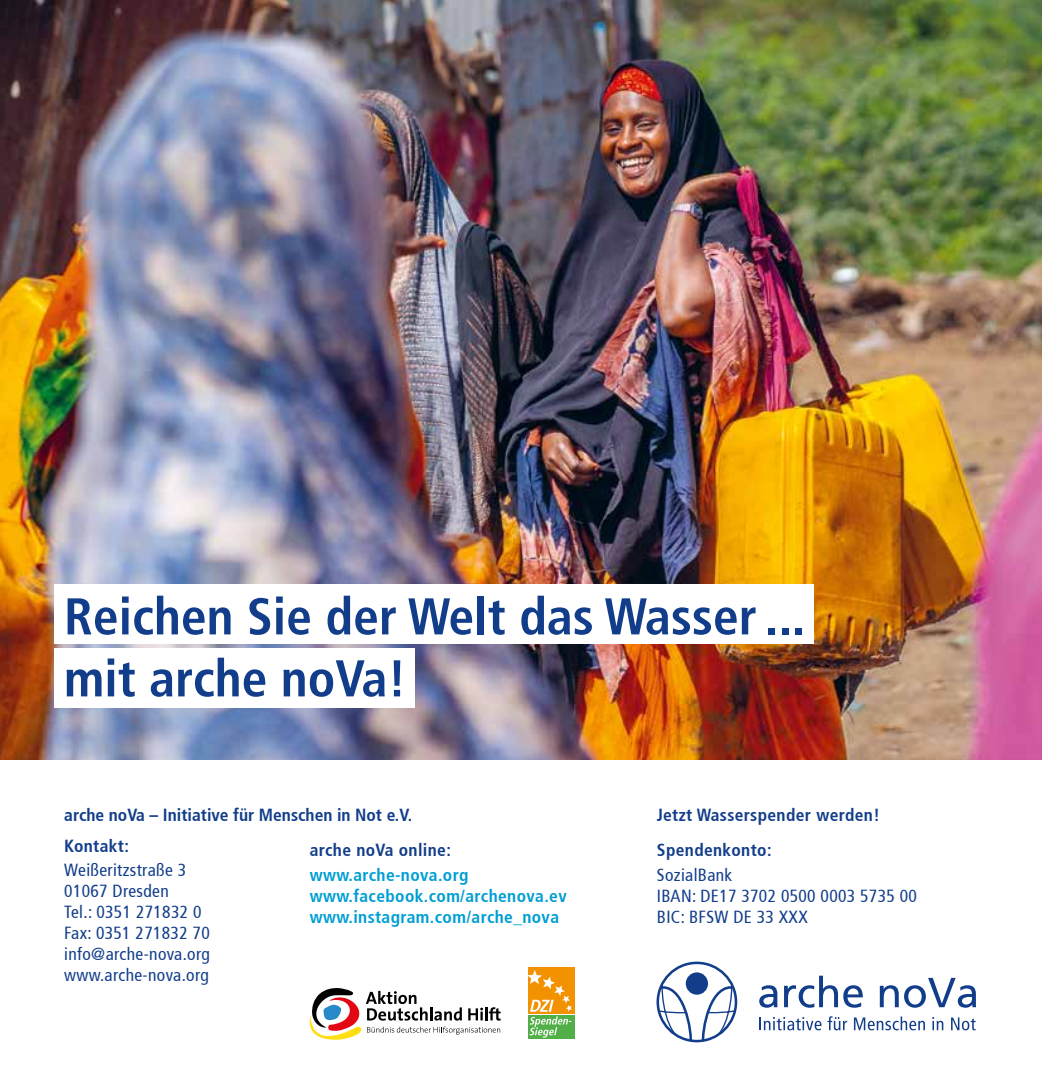
<style>
.page{position:relative;width:1042px;height:1092px;background:#fff}
.page>*{position:absolute;margin:0;border:0;box-sizing:border-box;transform-origin:0 0}
.t1{font:700 condensed 51.62px/61.9px "Frutiger LT";color:#123d8a}
.t2{font:condensed 17.5px/21px "Frutiger 57";letter-spacing:.02em;color:#123d8a}
.t3{font:700 condensed 17.5px/21px "Frutiger 67";letter-spacing:.02em;color:#009ed4}
.t4{font:700 condensed 17.5px/35px "Frutiger 67";letter-spacing:.02em;color:#123d8a}
.t5{font:700 condensed 17.5px "Frutiger 67";color:#123d8a}
</style>
<div class="page">
<img style="left:0;top:0;width:1042px;height:759px">
<div style="left:528px;top:967px;width:46px;height:47px;background:#f39200"></div>
<div style="left:528px;top:1015px;width:46px;height:23px;background:#50af47"></div>
<svg style="left:528px;top:970px;width:44px;height:67px"></svg>
<svg style="left:310px;top:988px;width:191px;height:51px"></svg>
<svg style="left:660px;top:977px;width:33px;height:63px"></svg>
<svg style="left:701px;top:977px;width:35px;height:63px"></svg>
<div style="left:656px;top:961px;width:81px;height:81px;border:3px solid #123d8a;border-radius:50%"></div>
<div style="left:687px;top:973px;width:20px;height:20px;background:#123d8a;border-radius:50%"></div>
<div style="left:686px;top:972px;width:22px;height:22px;border:3px solid #123d8a;border-radius:50%"></div>
<svg style="left:759px;top:1017px;width:62px;height:13px"></svg>
<svg style="left:827px;top:1016px;width:20px;height:14px"></svg>
<svg style="left:854px;top:1016px;width:71px;height:14px"></svg>
<svg style="left:932px;top:1017px;width:11px;height:13px"></svg>
<svg style="left:951px;top:1017px;width:24px;height:13px"></svg>
<svg style="left:759px;top:985px;width:18px;height:22px"></svg>
<svg style="left:784px;top:975px;width:79px;height:32px"></svg>
<svg style="left:880px;top:977px;width:96px;height:30px"></svg>
<div style="left:55px;top:584px;width:759px;height:59px;background:#fff"></div>
<div style="left:55px;top:648px;width:360px;height:59px;background:#fff"></div>
<h1 class="t1" style="left:64px;top:585px;width:743px">Reichen Sie der Welt das Wasser ... mit arche noVa!</h1>
<p class="t5" style="left:64px;top:805px;width:349px">arche noVa – Initiative für Menschen in Not e.V.</p>
<p class="t4" style="left:657px;top:797px;width:224px">Jetzt Wasserspender werden!<br>Spendenkonto:</p>
<p class="t2" style="left:657px;top:864px;width:261px">SozialBank<br>IBAN: DE17 3702 0500 0003 5735 00<br>BIC: BFSW DE 33 XXX</p>
<p class="t4" style="left:64px;top:828px;width:66px">Kontakt:</p>
<p class="t2" style="left:64px;top:859px;width:147px">Weißeritzstraße 3<br>01067 Dresden<br>Tel.: 0351 271832 0<br>Fax: 0351 271832 70 info@arche-nova.org www.arche-nova.org</p>
<p class="t4" style="left:310px;top:832px;width:143px">arche noVa online:</p>
<p class="t3" style="left:310px;top:864px;width:259px">www.arche-nova.org www.facebook.com/archenova.ev www.instagram.com/arche_nova</p>
</div>
